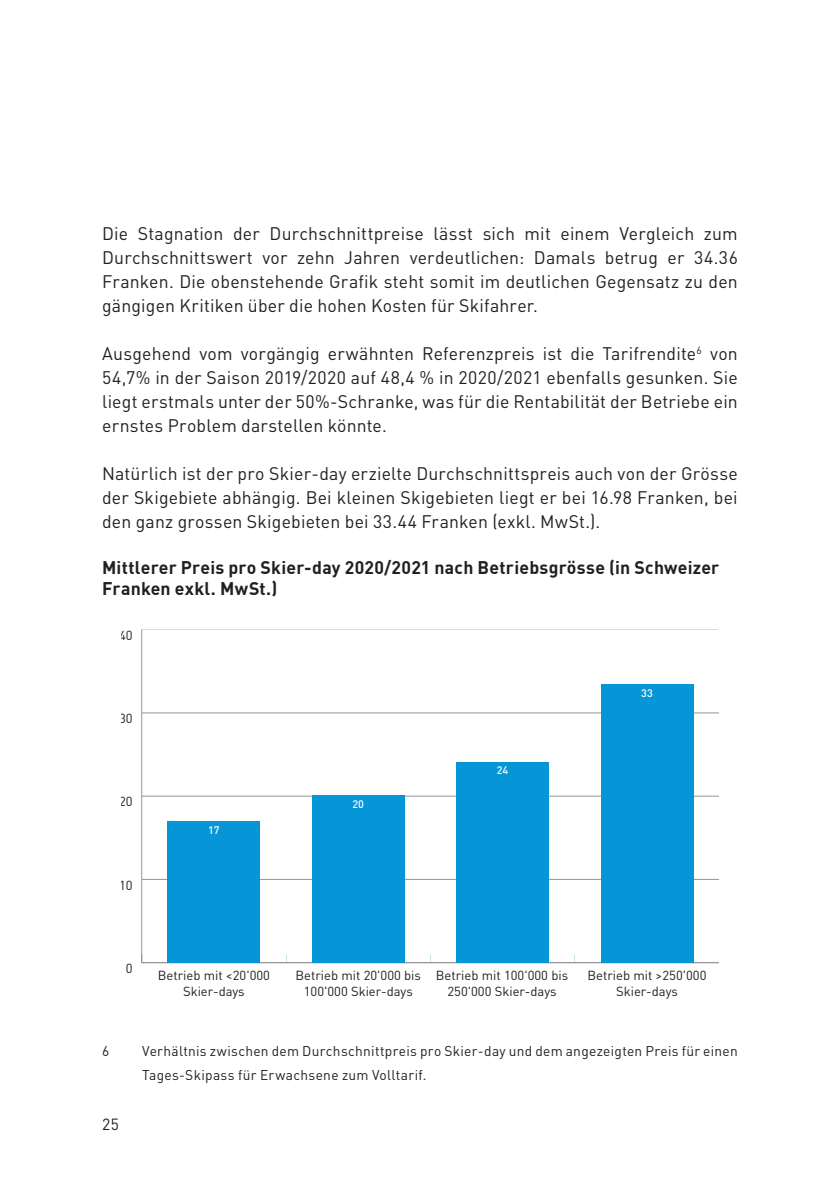
<style>
.page{position:relative;width:840px;height:1191px;background:#fff}
.page>*{position:absolute;margin:0;border:0;box-sizing:border-box;transform-origin:0 0}
.t1{font:18px/24px "DINOT";letter-spacing:.01em;color:#231f20;text-align:justify}
.t2{font:700 18px/21.6px "DIN";letter-spacing:.015em;color:#231f20}
.t3{font:16px "DINOT";color:#231f20}
.t4{font:14px/24px "DINOT";letter-spacing:.02em;color:#231f20}
.t5{font:14px "DIN";color:#231f20}
.t6{font:13px/15.6px "DINOT";color:#231f20;text-align:center}
.t7{font:500 10.8px "DINOT";color:#fff}
.s1{font-family:"DIN"}
</style>
<div class="page">
<hr style="left:141px;top:629px;width:1px;height:333px;background:#939598">
<hr style="left:142px;top:962px;width:575px;height:1px;background:#939598">
<hr style="left:142px;top:879px;width:575px;height:1px;background:#939598">
<hr style="left:142px;top:795px;width:575px;height:1px;background:#939598">
<hr style="left:142px;top:712px;width:575px;height:1px;background:#939598">
<div style="left:168px;top:821px;width:92px;height:141px;background:#0695d6"></div>
<div style="left:312px;top:795px;width:92px;height:167px;background:#0695d6"></div>
<div style="left:456px;top:761px;width:92px;height:201px;background:#0695d6"></div>
<div style="left:600px;top:684px;width:92px;height:278px;background:#0695d6"></div>
<p class="t1" style="left:102px;top:221px;width:637px">Die Stagnation der Durchschnittpreise lässt sich mit einem Vergleich zum Durchschnittswert vor zehn Jahren verdeutlichen: Damals betrug er 34.36<br>Franken. Die obenstehende Grafik steht somit im deutlichen Gegensatz zu den gängigen Kritiken über die hohen Kosten für Skifahrer.</p>
<p class="t1" style="left:102px;top:341px;width:637px">Ausgehend vom vorgängig erwähnten Referenzpreis ist die Tarifrendite<sup>6</sup> von 54,7% in der Saison 2019/2020 auf 48,4 % in 2020/2021 ebenfalls gesunken. Sie liegt erstmals unter der 50%-Schranke, was für die Rentabilität der Betriebe ein ernstes Problem darstellen könnte.</p>
<p class="t1" style="left:102px;top:461px;width:636px">Natürlich ist der pro Skier-day erzielte Durchschnittspreis auch von der Grösse der Skigebiete abhängig. Bei kleinen Skigebieten liegt er bei 16.98 Franken, bei den ganz grossen Skigebieten bei 33.44 Franken (exkl. MwSt.).</p>
<p class="t2" style="left:102px;top:555px;width:618px">Mittlerer Preis pro Skier-day 2020/2021 nach Betriebsgrösse (in Schweizer<br>Franken exkl. MwSt.)</p>
<p class="t6" style="left:119px;top:627px;width:15px">40</p>
<p class="t6" style="left:119px;top:710px;width:15px">30</p>
<p class="t6" style="left:119px;top:793px;width:15px">20</p>
<p class="t6" style="left:119px;top:877px;width:15px">10</p>
<p class="t7" style="left:208px;top:822px;width:13px">17</p>
<p class="t7" style="left:352px;top:796px;width:13px">20</p>
<p class="t7" style="left:496px;top:763px;width:13px">24</p>
<p class="t7" style="left:641px;top:685px;width:13px">33</p>
<p class="t6" style="left:126px;top:960px;width:8px">0</p>
<p class="t6" style="left:158px;top:967px;width:114px">Betrieb mit &lt;20'000<br>Skier-days</p>
<p class="t6" style="left:435px;top:967px;width:134px">Betrieb mit 100'000 bis<br>250'000 Skier-days</p>
<p class="t6" style="left:587px;top:967px;width:120px">Betrieb mit &gt;250'000<br>Skier-days</p>
<p class="t6" style="left:295px;top:967px;width:127px">Betrieb mit 20'000 bis<br>100'000 Skier-days</p>
<p class="t5" style="left:102px;top:1042px;width:9px">6</p>
<p class="t3" style="left:102px;top:1113px;width:18px">25</p>
<p class="t4" style="left:142px;top:1039px;width:597px">Verhältnis zwischen dem Durchschnittpreis pro Skier-day und dem angezeigten Preis für einen<br>Tages-Skipass für Erwachsene zum Volltarif<span class="s1">.</span></p>
</div>
